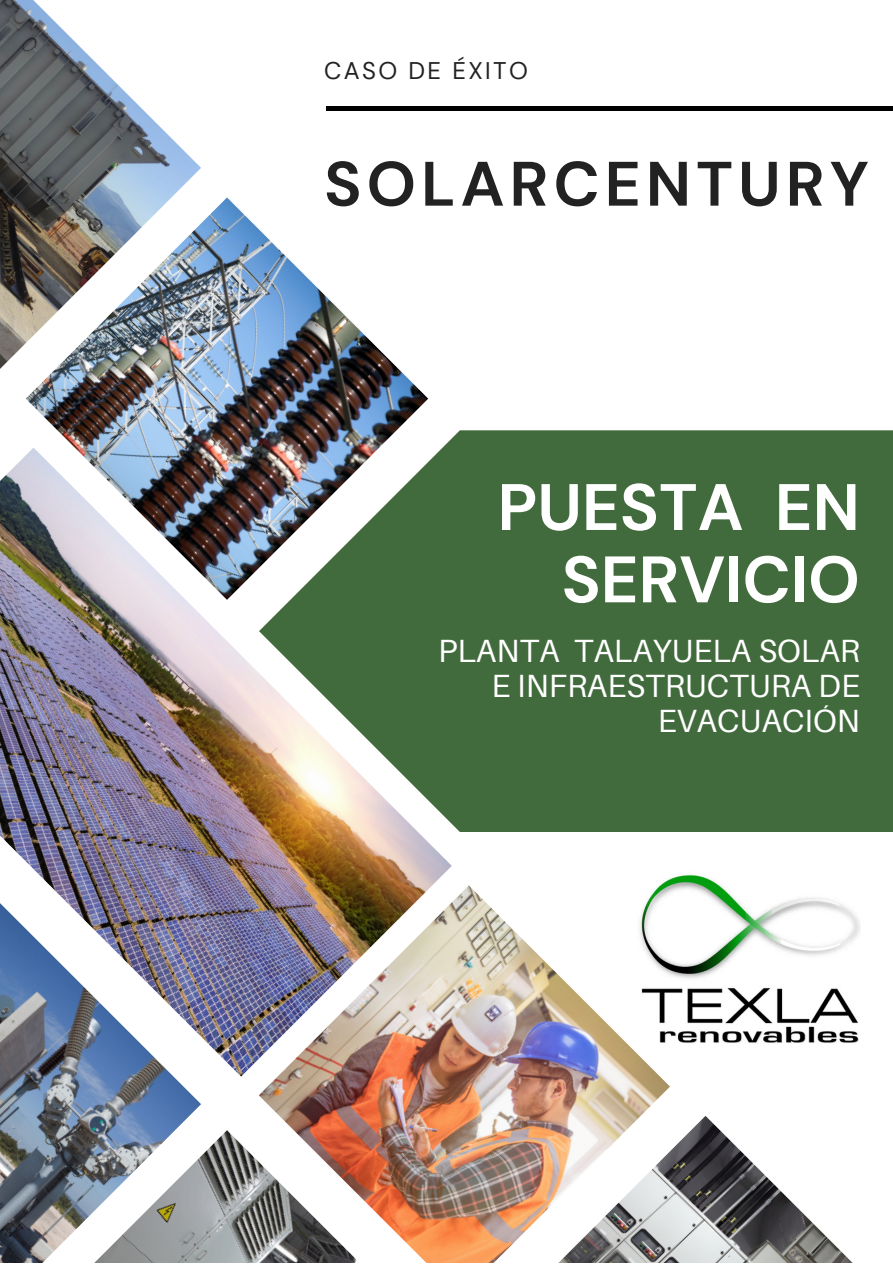
<style>
.page{position:relative;width:893px;height:1264px;background:#fff}
.page>*{position:absolute;margin:0;border:0;box-sizing:border-box;transform-origin:0 0}
.t1{font:700 65.55px/72.3px "DM Sans";color:#fff;text-align:right}
.t2{font:700 62.55px "DM Sans";letter-spacing:.08em;color:#222}
.t3{font:32.1px/35.1px "Aileron";color:#fff;text-align:right}
.t4{font:24px "DM Sans";letter-spacing:.1em;color:#222}
</style>
<div class="page">
<img style="left:26px;top:197px;width:402px;height:250px">
<div style="left:259px;top:430px;width:633px;height:402px;background:#426b3d"></div>
<img style="left:0;top:0;width:201px;height:369px">
<img style="left:0;top:447px;width:452px;height:629px">
<img style="left:201px;top:1130px;width:58px;height:132px">
<img style="left:0;top:903px;width:201px;height:359px">
<img style="left:259px;top:885px;width:411px;height:377px">
<img style="left:490px;top:1115px;width:362px;height:147px">
<hr style="left:326px;top:107px;width:566px;height:3px;background:#000">
<img style="left:637px;top:875px;width:223px;height:168px">
<p class="t4" style="left:324px;top:56px;width:205px">CASO DE ÉXITO</p>
<p class="t2" style="left:324px;top:144px;width:546px">SOLARCENTURY</p>
<p class="t1" style="left:497px;top:471px;width:364px">PUESTA EN<br>SERVICIO</p>
<p class="t3" style="left:438px;top:632px;width:423px">PLANTA TALAYUELA SOLAR<br>E INFRAESTRUCTURA DE<br>EVACUACIÓN</p>
</div>
